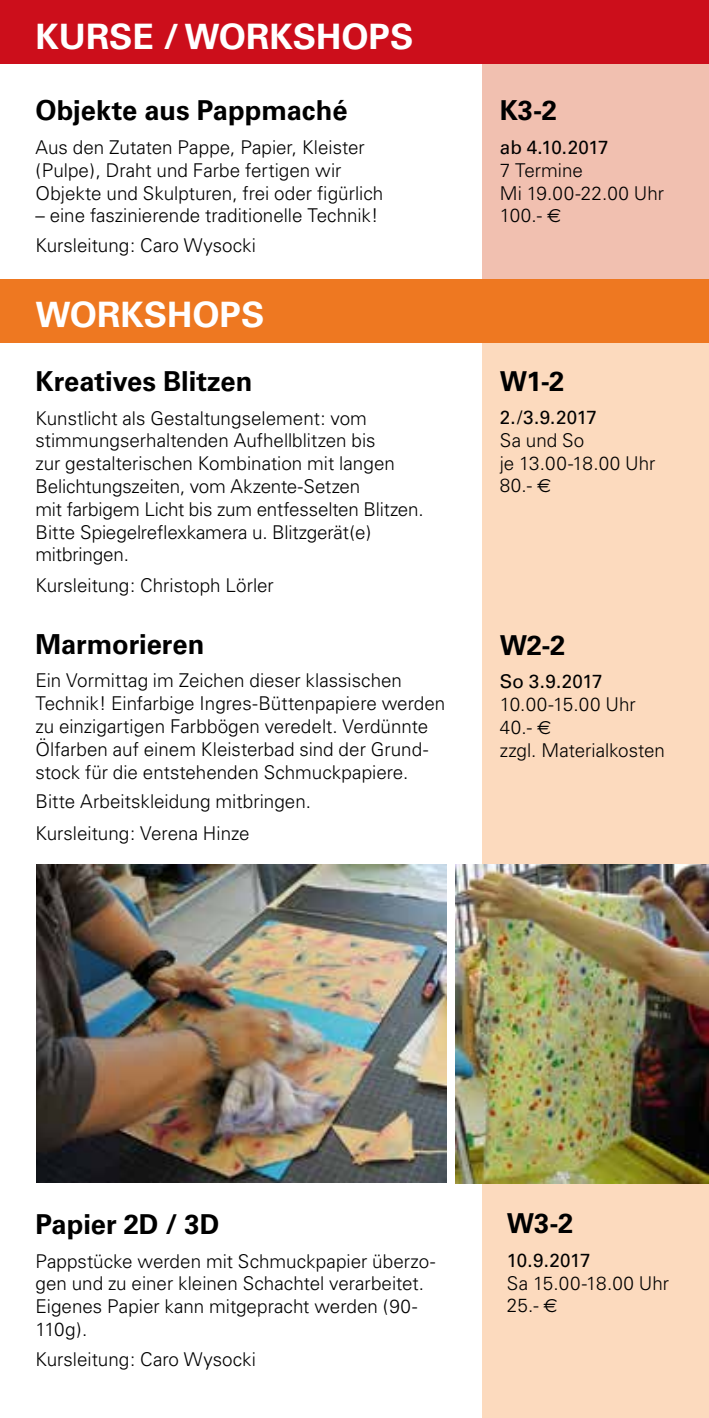
<style>
.page{position:relative;width:709px;height:1418px;background:#fff}
.page>*{position:absolute;margin:0;border:0;box-sizing:border-box;transform-origin:0 0}
.t1{font:700 35px "Univers";color:#fff}
.t2{font:700 27.5px "Univers";color:#000}
.t3{font:700 27.5px "Univers CE";color:#000}
.t4{font:300 19px/22.8px "Univers";color:#000}
.t5{font:500 19px "Univers CE";letter-spacing:-.01em;color:#000}
.t6{font:300 19px "Univers CE";color:#000}
.s1{font-family:"Euro Sans";font-weight:400}
</style>
<div class="page">
<div style="left:482px;top:328px;width:227px;height:1089px;background:#fcdabe"></div>
<div style="left:482px;top:1px;width:227px;height:325px;background:#f1c0b0"></div>
<div style="left:0;top:0;width:709px;height:64px;background:#cc0e1b"></div>
<div style="left:0;top:279px;width:709px;height:64px;background:#ee7821"></div>
<img style="left:455px;top:864px;width:254px;height:319px">
<img style="left:37px;top:864px;width:409px;height:318px">
<h1 class="t1" style="left:35px;top:16px;width:379px">KURSE / WORKSHOPS</h1>
<h2 class="t2" style="left:35px;top:95px;width:313px">Objekte aus Pappmaché</h2>
<p class="t4" style="left:35px;top:136px;width:349px">Aus den Zutaten Pappe, Papier, Kleister (Pulpe), Draht und Farbe fertigen wir<br>Objekte und Skulpturen, frei oder figürlich</p>
<p class="t4" style="left:35px;top:201px;width:344px;line-height:30px">– eine faszinierende traditionelle Technik!<br>Kursleitung: Caro Wysocki</p>
<h1 class="t1" style="left:35px;top:294px;width:230px">WORKSHOPS</h1>
<h2 class="t2" style="left:35px;top:365px;width:218px">Kreatives Blitzen</h2>
<p class="t4" style="left:35px;top:406px;width:390px">Kunstlicht als Gestaltungselement: vom stimmungserhaltenden Aufhellblitzen bis<br>zur gestalterischen Kombination mit langen Belichtungszeiten, vom Akzente-Setzen<br>mit farbigem Licht bis zum entfesselten Blitzen.<br>Bitte Spiegelreflexkamera u. Blitzgerät(e) mitbringen.</p>
<p class="t4" style="left:35px;top:574px;width:240px">Kursleitung: Christoph Lörler</p>
<h2 class="t2" style="left:35px;top:628px;width:170px">Marmorieren</h2>
<p class="t4" style="left:35px;top:669px;width:411px">Ein Vormittag im Zeichen dieser klassischen Technik! Einfarbige Ingres-Büttenpapiere werden zu einzigartigen Farbbögen veredelt. Verdünnte Ölfarben auf einem Kleisterbad sind der Grund&shy;stock für die entstehenden Schmuckpapiere.</p>
<p class="t4" style="left:35px;top:786px;width:277px;line-height:31px">Bitte Arbeitskleidung mitbringen.<br>Kursleitung: Verena Hinze</p>
<h2 class="t2" style="left:500px;top:95px;width:59px">K3-2</h2>
<p class="t5" style="left:500px;top:136px;width:110px">ab 4.10.2017</p>
<p class="t4" style="left:500px;top:159px;width:166px">7 Termine<br>Mi 19.00-22.00 Uhr<br>100.- <span class="s1">E</span></p>
<h2 class="t2" style="left:500px;top:365px;width:66px">W1-2</h2>
<p class="t5" style="left:500px;top:406px;width:99px">2./3.9.2017</p>
<p class="t4" style="left:500px;top:429px;width:157px">Sa und So<br>je 13.00-18.00 Uhr<br>80.- <span class="s1">E</span></p>
<h2 class="t2" style="left:500px;top:629px;width:67px">W2-2</h2>
<p class="t5" style="left:500px;top:670px;width:104px">So 3.9.2017</p>
<p class="t4" style="left:500px;top:693px;width:167px">10.00-15.00 Uhr<br>40.- <span class="s1">E<br></span>zzgl. Materialkosten</p>
<h2 class="t3" style="left:35px;top:1208px;width:185px">Papier 2D / 3D</h2>
<p class="t4" style="left:35px;top:1249px;width:401px">Pappstücke werden mit Schmuckpapier überzo&shy;gen und zu einer kleinen Schachtel verarbeitet.<br>Eigenes Papier kann mitgepracht werden (90- 110g).</p>
<p class="t6" style="left:35px;top:1348px;width:222px">Kursleitung: Caro Wysocki</p>
<h2 class="t3" style="left:507px;top:1207px;width:68px">W3-2</h2>
<p class="t5" style="left:507px;top:1248px;width:85px">10.9.2017</p>
<p class="t4" style="left:507px;top:1271px;width:164px">Sa 15.00-18.00 Uhr<br>25.- <span class="s1">E</span></p>
</div>
